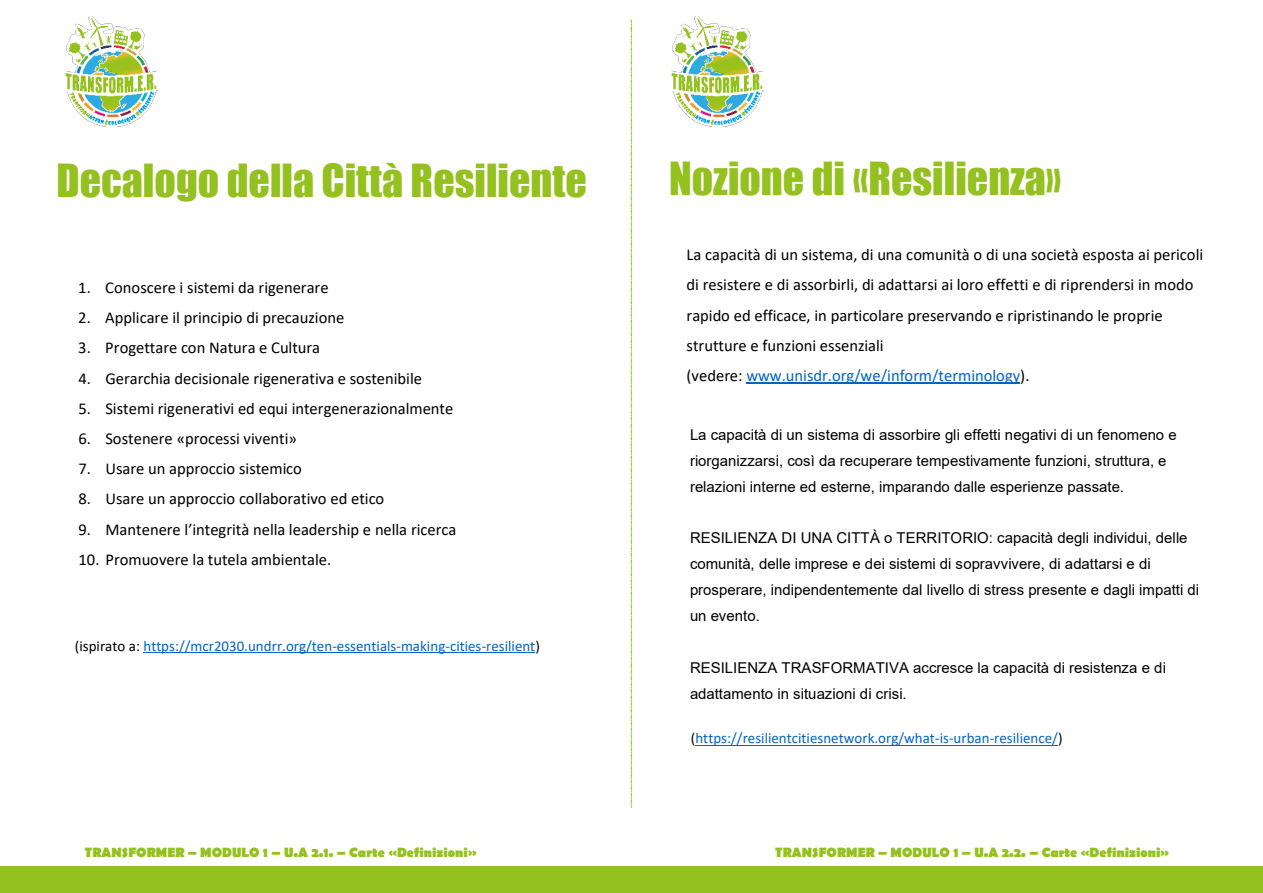
<style>
.page{position:relative;width:1263px;height:893px;background:#fff}
.page>*{position:absolute;margin:0;border:0;box-sizing:border-box;transform-origin:0 0}
.t1{font:42px "Impact";color:#94c11f}
.t2{font:16.5px/30.2px "Calibri";color:#000}
.t3{font:15px/25.8px "Arial";color:#000}
.t4{font:15px "Calibri";color:#0563c1}
.t5{font:700 13.5px "Berlin Sans FB";color:#94c11f}
.s1{color:#000}
.s2{color:#0563c1}
</style>
<div class="page">
<img style="left:65px;top:17px;width:92px;height:109px">
<img style="left:672px;top:17px;width:92px;height:109px">
<div style="left:0;top:866px;width:1263px;height:27px;background:#94c11f"></div>
<hr style="left:143px;top:652px;width:392px;height:1px;background:#0563c1">
<hr style="left:746px;top:383px;width:274px;height:1px;background:#0563c1">
<hr style="left:695px;top:745px;width:363px;height:1px;background:#0563c1">
<svg style="left:631px;top:20px;width:1px;height:787px"></svg>
<p class="t1" style="left:57px;top:148px;width:532px">Decalogo della Città Resiliente</p>
<p class="t2" style="left:78px;top:272px;width:252px">1. Conoscere i sistemi da rigenerare</p>
<p class="t2" style="left:78px;top:302px;width:268px">2. Applicare il principio di precauzione</p>
<p class="t2" style="left:78px;top:332px;width:243px">3. Progettare con Natura e Cultura</p>
<p class="t2" style="left:78px;top:363px;width:345px">4. Gerarchia decisionale rigenerativa e sostenibile</p>
<p class="t2" style="left:78px;top:393px;width:377px">5. Sistemi rigenerativi ed equi intergenerazionalmente</p>
<p class="t2" style="left:78px;top:423px;width:220px">6. Sostenere «processi viventi»</p>
<p class="t2" style="left:78px;top:453px;width:225px">7. Usare un approccio sistemico</p>
<p class="t2" style="left:78px;top:483px;width:307px">8. Usare un approccio collaborativo ed etico</p>
<p class="t2" style="left:78px;top:514px;width:379px">9. Mantenere l’integrità nella leadership e nella ricerca</p>
<p class="t2" style="left:78px;top:544px;width:254px">10. Promuovere la tutela ambientale.</p>
<p class="t4" style="left:75px;top:635px;width:466px"><span class="s1">(ispirato a:</span> https://mcr2030.undrr.org/ten-essentials-making-cities-resilient<span class="s1">)</span></p>
<p class="t1" style="left:669px;top:146px;width:394px">Nozione di «Resilienza»</p>
<p class="t2" style="left:687px;top:239px;width:518px">La capacità di un sistema, di una comunità o di una società esposta ai pericoli di resistere e di assorbirli, di adattarsi ai loro effetti e di riprendersi in modo rapido ed efficace, in particolare preservando e ripristinando le proprie strutture e funzioni essenziali<br>(vedere: <span class="s2">www.unisdr.org/we/inform/terminology</span>).</p>
<p class="t3" style="left:690px;top:422px;width:488px">La capacità di un sistema di assorbire gli effetti negativi di un fenomeno e riorganizzarsi, così da recuperare tempestivamente funzioni, struttura, e relazioni interne ed esterne, imparando dalle esperienze passate.</p>
<p class="t3" style="left:690px;top:525px;width:511px">RESILIENZA DI UNA CITTÀ o TERRITORIO: capacità degli individui, delle comunità, delle imprese e dei sistemi di sopravvivere, di adattarsi e di prosperare, indipendentemente dal livello di stress presente e dagli impatti di un evento.</p>
<p class="t3" style="left:690px;top:654px;width:477px">RESILIENZA TRASFORMATIVA accresce la capacità di resistenza e di adattamento in situazioni di crisi.</p>
<p class="t4" style="left:691px;top:728px;width:373px"><span class="s1">(</span>https://resilientcitiesnetwork.org/what-is-urban-resilience/<span class="s1">)</span></p>
<p class="t5" style="left:85px;top:845px;width:393px">TRANSFORMER – MODULO 1 – U.A 2.1. – Carte «Definizioni»</p>
<p class="t5" style="left:775px;top:845px;width:395px">TRANSFORMER – MODULO 1 – U.A 2.2. – Carte «Definizioni»</p>
</div>
